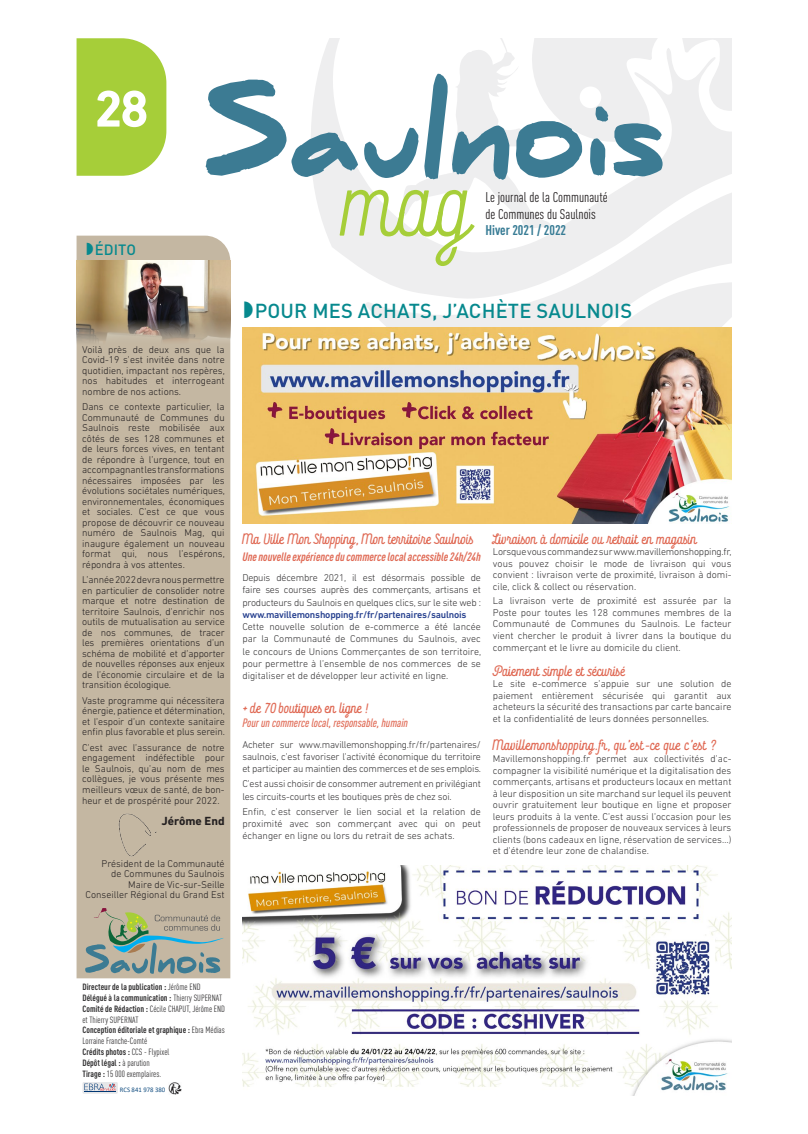
<style>
.page{position:relative;width:808px;height:1134px;background:#fff}
.page>*{position:absolute;margin:0;border:0;box-sizing:border-box;transform-origin:0 0}
.t1{font:700 82.2px "Rockeby Sc Two";color:#a6ce39}
.t2{font:700 52.2px "DIN Next LT Pro";color:#fff}
.t3{font:500 20px "DIN Pro";letter-spacing:.01em;color:#07898e}
.t4{font:500 14.8px "DIN Pro";letter-spacing:.01em;color:#07898e}
.t5{font:13.9px/16.7px "DIN Cond";color:#231f20}
.t6{font:700 13.9px "DIN Cond";color:#387c95}
.t7{font:900 13px "Rockeby Sc Two";color:#e06b56}
.t8{font:900 13px "Rockeby Sc Two";letter-spacing:.02em;color:#e06b56}
.t9{font:900 13px "Rockeby Sc Two";letter-spacing:-.05em;color:#e06b56}
.t10{font:italic 700 condensed 12px "DIN Pro";color:#e06b56}
.t11{font:italic 500 condensed 12px "DIN Pro";color:#e06b56}
.t12{font:700 12px "DIN Next LT Pro";color:#231f20}
.t13{font:300 10px/11.5px "DIN Next LT Pro";color:#333233;text-align:justify}
.t14{font:300 10px/10.5px "DIN Next LT Pro";color:#231f20;text-align:justify}
.t15{font:300 10px/12.2px "DIN Next LT Pro";letter-spacing:-.02em;color:#333233}
.t16{font:500 10px "DIN Next LT Pro";letter-spacing:-.02em;color:#253f8e}
.t17{font:9px/10.8px "DIN Cond";color:#333233}
.t18{font:7px "Calibri";color:#155082;scale:.96 1}
.s1{font-weight:700}
</style>
<div class="page">
<div style="left:77px;top:236px;width:153px;height:742px;background:#c4b7a2"></div>
<svg style="left:366px;top:300px;width:365px;height:27px;fill:#eeeeef"></svg>
<svg style="left:325px;top:229px;width:406px;height:71px;fill:#eeeeef"></svg>
<img style="left:242px;top:865px;width:489px;height:231px">
<img style="left:242px;top:327px;width:489px;height:196px">
<svg style="left:206px;top:38px;width:525px;height:191px"></svg>
<svg style="left:77px;top:38px;width:89px;height:138px;background:#acd147"></svg>
<svg style="left:85px;top:908px;width:139px;height:66px;background:#9fa99a"></svg>
<div style="left:82px;top:1082px;width:36px;height:12px;background:#e6e7e9"></div>
<hr style="left:84px;top:1091px;width:32px;height:1px;background:#013874">
<svg style="left:84px;top:1083px;width:32px;height:8px"></svg>
<svg style="left:169px;top:1082px;width:13px;height:12px"></svg>
<img style="left:77px;top:260px;width:153px;height:85px">
<div style="left:119px;top:810px;width:41px;height:49px;background:#c4b7a2"></div>
<svg style="left:87px;top:243px;width:6px;height:12px"></svg>
<h2 class="t2" style="left:94px;top:78px;width:56px">28</h2>
<h3 class="t4" style="left:95px;top:238px;width:43px">ÉDITO</h3>
<p class="t14" style="left:82px;top:344px;width:144px">Voilà près de deux ans que la Covid-19 s’est invitée dans notre quotidien, impactant nos repères, nos habitudes et interrogeant nombre de nos actions.</p>
<p class="t14" style="left:82px;top:402px;width:144px">Dans ce contexte particulier, la Communauté de Communes du Saulnois reste mobilisée aux côtés de ses 128 communes et de leurs forces vives, en tentant de répondre à l’urgence, tout en accompagnant les transformations nécessaires imposées par les évolutions sociétales numériques, environnementales, économiques et sociales. C’est ce que vous propose de découvrir ce nouveau numéro de Saulnois Mag, qui inaugure également un nouveau format qui, nous l’espérons, répondra à vos attentes.</p>
<p class="t14" style="left:82px;top:575px;width:144px">L’année 2022 devra nous permettre en particulier de consolider notre marque et notre destination de territoire Saulnois, d’enrichir nos outils de mutualisation au service de nos communes, de tracer les premières orientations d’un schéma de mobilité et d’apporter de nouvelles réponses aux enjeux de l’économie circulaire et de la transition écologique.</p>
<p class="t14" style="left:82px;top:695px;width:144px">Vaste programme qui nécessitera énergie, patience et détermination, et l’espoir d’un contexte sanitaire enfin plus favorable et plus serein.</p>
<p class="t14" style="left:82px;top:742px;width:144px">C’est avec l’assurance de notre engagement indéfectible pour le Saulnois, qu’au nom de mes collègues, je vous présente mes meilleurs vœux de santé, de bon&shy;heur et de prospérité pour 2022.</p>
<p class="t12" style="left:162px;top:813px;width:65px">Jérôme End</p>
<p class="t14" style="left:86px;top:858px;width:141px;text-align:right">Président de la Communauté<br>de Communes du Saulnois<br>Maire de Vic-sur-Seille<br>Conseiller Régional du Grand Est</p>
<h1 class="t1" style="left:341px;top:159px;width:137px">mag</h1>
<h3 class="t5" style="left:485px;top:188px;width:124px">Le journal de la Communauté de Communes du Saulnois</h3>
<h3 class="t6" style="left:485px;top:221px;width:82px">Hiver 2021 / 2022</h3>
<h3 class="t3" style="left:255px;top:295px;width:379px">POUR MES ACHATS, J’ACHÈTE SAULNOIS</h3>
<h3 class="t7" style="left:242px;top:531px;width:232px">Ma Ville Mon Shopping, Mon territoire Saulnois</h3>
<p class="t10" style="left:242px;top:547px;width:240px">Une nouvelle expérience du commerce local accessible 24h/24h</p>
<p class="t13" style="left:242px;top:571px;width:240px;line-height:12.2px">Depuis décembre 2021, il est désormais possible de faire ses courses auprès des commerçants, artisans et producteurs du Saulnois en quelques clics, sur le site web :</p>
<p class="t16" style="left:242px;top:609px;width:226px">www.mavillemonshopping.fr/fr/partenaires/saulnois</p>
<p class="t13" style="left:242px;top:620px;width:240px;line-height:12.2px">Cette nouvelle solution de e-commerce a été lancée par la Communauté de Communes du Saulnois, avec le concours de Unions Commerçantes de son territoire, pour permettre à l’ensemble de nos commerces de se digitaliser et de développer leur activité en ligne.</p>
<h3 class="t9" style="left:242px;top:701px;width:127px">+ de 70 boutiques en ligne !</h3>
<p class="t11" style="left:242px;top:714px;width:167px">Pour un commerce local, responsable, humain</p>
<p class="t13" style="left:242px;top:738px;width:240px;line-height:12.2px">Acheter sur www.mavillemonshopping.fr/fr/partenaires/ saulnois, c’est favoriser l’activité économique du territoire et participer au maintien des commerces et de ses emplois.</p>
<p class="t15" style="left:242px;top:778px;width:240px">C’est aussi choisir de consommer autrement en privilégiant les circuits-courts et les boutiques près de chez soi.</p>
<p class="t13" style="left:242px;top:805px;width:240px;line-height:12.2px">Enfin, c’est conserver le lien social et la relation de proximité avec son commerçant avec qui on peut échanger en ligne ou lors du retrait de ses achats.</p>
<h3 class="t7" style="left:493px;top:531px;width:206px">Livraison à domicile ou retrait en magasin</h3>
<p class="t13" style="left:493px;top:546px;width:240px">Lorsque vous commandez sur www.mavillemonshopping.fr, vous pouvez choisir le mode de livraison qui vous convient : livraison verte de proximité, livraison à domi&shy;cile, click &amp; collect ou réservation.</p>
<p class="t13" style="left:493px;top:595px;width:240px">La livraison verte de proximité est assurée par la Poste pour toutes les 128 communes membres de la Communauté de Communes du Saulnois. Le facteur vient chercher le produit à livrer dans la boutique du commerçant et le livre au domicile du client.</p>
<h3 class="t7" style="left:493px;top:663px;width:135px">Paiement simple et sécurisé</h3>
<p class="t13" style="left:493px;top:678px;width:240px">Le site e-commerce s’appuie sur une solution de paiement entièrement sécurisée qui garantit aux acheteurs la sécurité des transactions par carte bancaire et la confidentialité de leurs données personnelles.</p>
<h3 class="t8" style="left:493px;top:738px;width:225px">Mavillemonshopping.fr, qu’est-ce que c’est ?</h3>
<p class="t13" style="left:493px;top:753px;width:240px">Mavillemonshopping.fr permet aux collectivités d’ac&shy;compagner la visibilité numérique et la digitalisation des commerçants, artisans et producteurs locaux en mettant à leur disposition un site marchand sur lequel ils peuvent ouvrir gratuitement leur boutique en ligne et proposer leurs produits à la vente. C’est aussi l’occasion pour les professionnels de proposer de nouveaux services à leurs clients (bons cadeaux en ligne, réservation de services…) et d’étendre leur zone de chalandise.</p>
<p class="t17" style="left:82px;top:981px;width:144px"><span class="s1">Directeur de la publication :</span> Jérôme END <span class="s1">Délégué à la communication :</span> Thierry SUPERNAT <span class="s1">Comité de Rédaction :</span> Cécile CHAPUT, Jérôme END et Thierry SUPERNAT<br><span class="s1">Conception éditoriale et graphique :</span> Ebra Médias Lorraine Franche-Comté<br><span class="s1">Crédits photos :</span> CCS - Flypixel<br><span class="s1">Dépôt légal :</span> à parution<br><span class="s1">Tirage :</span> 15 000 exemplaires.</p>
<p class="t18" style="left:120px;top:1085px;width:49px">RCS 841 978 380</p>
</div>
